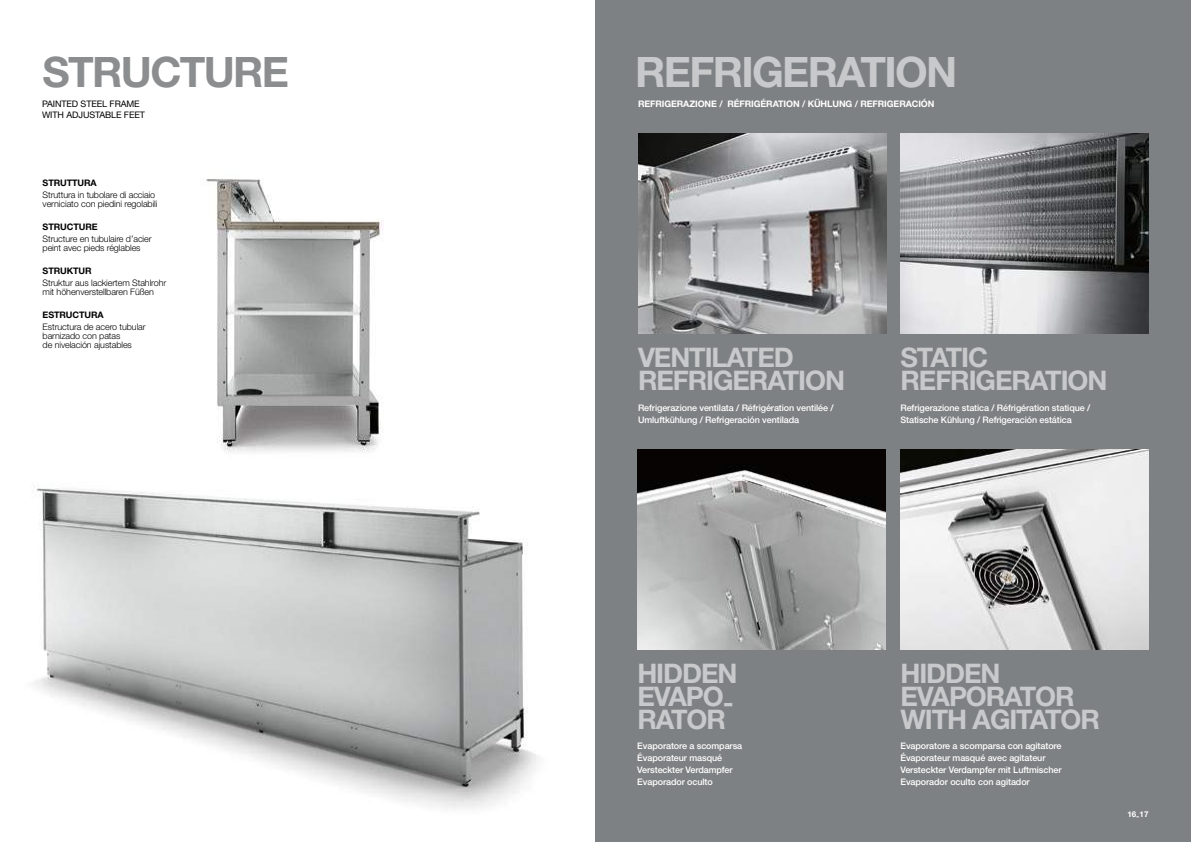
<style>
.page{position:relative;width:1191px;height:842px;background:#fff}
.page>*{position:absolute;margin:0;border:0;box-sizing:border-box;transform-origin:0 0}
.t1{font:700 42px "Helvetica Neue LT Std";letter-spacing:-.04em;color:#c7c9ca}
.t2{font:700 42px "Helvetica Neue LT Std";letter-spacing:-.04em;color:#8b8d8f}
.t3{font:700 27px/23px "Helvetica Neue LT Std";letter-spacing:-.04em;color:#c7c9ca}
.t4{font:500 9px/12px "Helvetica Neue LT Std";letter-spacing:-.01em;color:#fff}
.t5{font:300 9px/9px "Helvetica Neue LT Std";letter-spacing:-.01em;color:#000}
.t6{font:700 9px "Helvetica Neue LT Std";letter-spacing:-.01em;color:#fff}
.t7{font:700 9px "Helvetica Neue LT Std";letter-spacing:-.01em;color:#000}
.t8{font:9px/11px "Helvetica Neue LT Std";letter-spacing:-.01em;color:#000}
.t9{font:700 8px "Helvetica Neue LT Std";color:#fff}
</style>
<div class="page">
<div style="left:595px;top:0;width:596px;height:842px;background:#7e8183"></div>
<img style="left:200px;top:178px;width:184px;height:274px">
<img style="left:34px;top:488px;width:505px;height:321px">
<img style="left:638px;top:134px;width:248px;height:200px">
<img style="left:900px;top:134px;width:248px;height:200px">
<img style="left:637px;top:449px;width:248px;height:200px">
<img style="left:900px;top:449px;width:248px;height:200px">
<h1 class="t2" style="left:43px;top:46px;width:248px">STRUCTURE</h1>
<p class="t8" style="left:42px;top:98px;width:104px">PAINTED STEEL FRAME<br>WITH ADJUSTABLE FEET</p>
<p class="t7" style="left:43px;top:177px;width:56px">STRUTTURA</p>
<p class="t5" style="left:43px;top:190px;width:116px">Struttura in tubolare di acciaio verniciato con piedini regolabili</p>
<p class="t7" style="left:43px;top:221px;width:56px">STRUCTURE</p>
<p class="t5" style="left:43px;top:234px;width:110px">Structure en tubulaire d’acier peint avec pieds réglables</p>
<p class="t7" style="left:43px;top:265px;width:51px">STRUKTUR</p>
<p class="t5" style="left:43px;top:278px;width:125px">Struktur aus lackiertem Stahlrohr mit höhenverstellbaren Füßen</p>
<p class="t7" style="left:43px;top:309px;width:63px">ESTRUCTURA</p>
<p class="t5" style="left:43px;top:322px;width:105px">Estructura de acero tubular barnizado con patas<br>de nivelación ajustables</p>
<h1 class="t1" style="left:635px;top:46px;width:323px">REFRIGERATION</h1>
<p class="t6" style="left:638px;top:99px;width:298px">REFRIGERAZIONE / RÉFRIGÉRATION / KÜHLUNG / REFRIGERACIÓN</p>
<h2 class="t3" style="left:638px;top:345px;width:208px">VENTILATED<br>REFRIGERATION</h2>
<h2 class="t3" style="left:900px;top:345px;width:208px">STATIC<br>REFRIGERATION</h2>
<p class="t4" style="left:638px;top:401px;width:197px">Refrigerazione ventilata / Réfrigération ventilée /<br>Umluftkühlung / Refrigeración ventilada</p>
<p class="t4" style="left:900px;top:401px;width:191px">Refrigerazione statica / Réfrigération statique /<br>Statische Kühlung / Refrigeración estática</p>
<h2 class="t3" style="left:637px;top:661px;width:102px">HIDDEN<br>EVAPO-<br>RATOR</h2>
<p class="t4" style="left:637px;top:740px;width:106px">Evaporatore a scomparsa<br>Évaporateur masqué<br>Versteckter Verdampfer<br>Evaporador oculto</p>
<h2 class="t3" style="left:900px;top:661px;width:201px">HIDDEN<br>EVAPORATOR<br>WITH AGITATOR</h2>
<p class="t4" style="left:900px;top:740px;width:163px">Evaporatore a scomparsa con agitatore Évaporateur masqué avec agitateur Versteckter Verdampfer mit Luftmischer Evaporador oculto con agitador</p>
<p class="t9" style="left:1127px;top:809px;width:23px">16-17</p>
</div>
